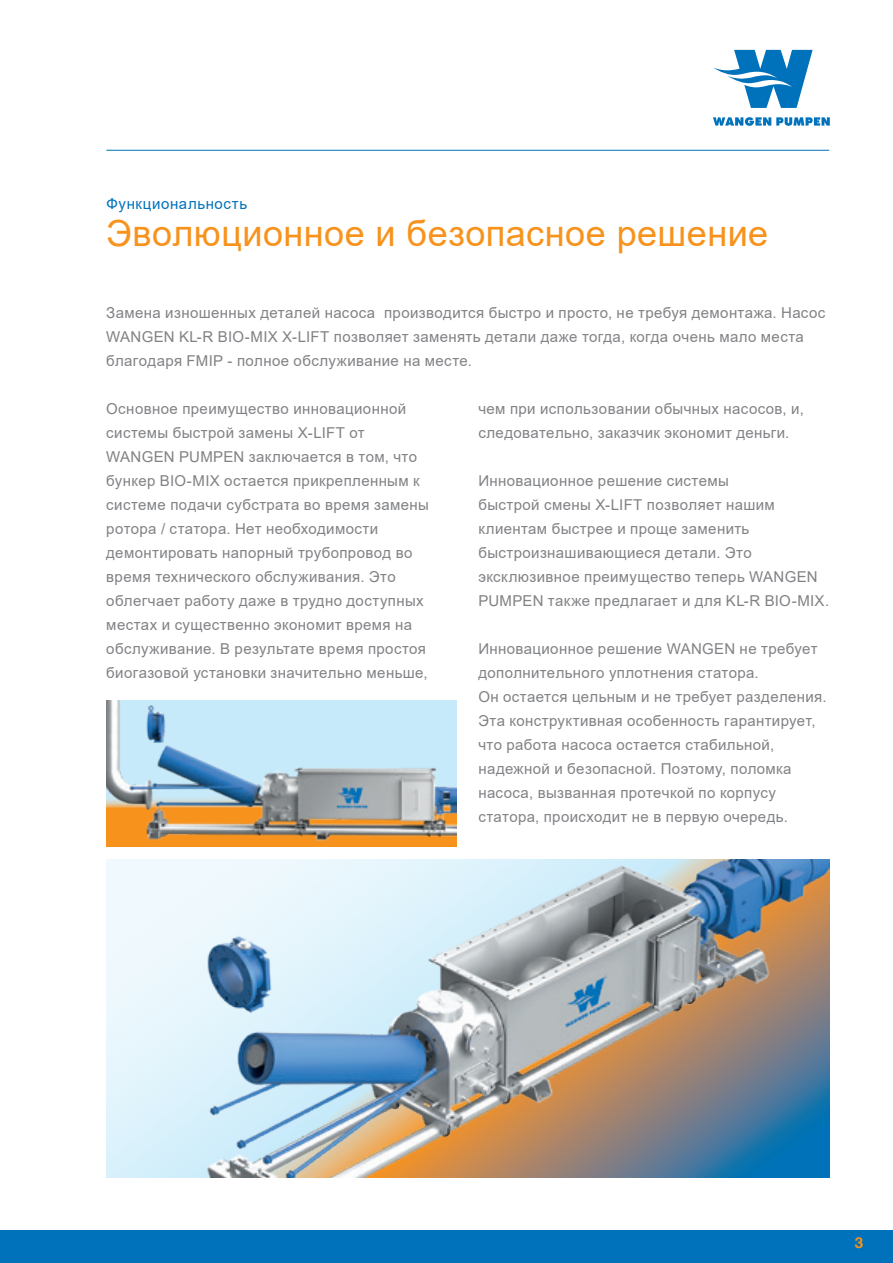
<style>
.page{position:relative;width:893px;height:1263px;background:#fff}
.page>*{position:absolute;margin:0;border:0;box-sizing:border-box;transform-origin:0 0}
.t1{font:36px "Arial";letter-spacing:.015em;color:#f7931d}
.t2{font:15px/24px "Arial";letter-spacing:.025em;color:#808285}
.t3{font:15px "Arial";letter-spacing:.04em;color:#0072bc}
.t4{font:700 15px "Helvetica Neue LT";color:#f7931d}
</style>
<div class="page">
<hr style="left:106px;top:150px;width:723px;height:1px;background:#0072bc">
<svg style="left:713px;top:117px;width:117px;height:9px"></svg>
<svg style="left:714px;top:50px;width:99px;height:58px"></svg>
<div style="left:0;top:1230px;width:893px;height:33px;background:#0072bc"></div>
<img style="left:106px;top:859px;width:723px;height:319px">
<img style="left:106px;top:700px;width:351px;height:146px">
<p class="t3" style="left:107px;top:193px;width:142px">Функциональность</p>
<p class="t1" style="left:107px;top:209px;width:663px">Эволюционное и безопасное решение</p>
<p class="t2" style="left:106px;top:301px;width:720px">Замена изношенных деталей насоса производится быстро и просто, не требуя демонтажа. Насос<br>WANGEN KL-R BIO-MIX X-LIFT позволяет заменять детали даже тогда, когда очень мало места благодаря FMIP - полное обслуживание на месте.</p>
<p class="t2" style="left:106px;top:397px;width:324px">Основное преимущество инновационной системы быстрой замены X-LIFT от WANGEN PUMPEN заключается в том, что бункер BIO-MIX остается прикрепленным к системе подачи субстрата во время замены ротора / статора. Нет необходимости демонтировать напорный трубопровод во время технического обслуживания. Это облегчает работу даже в трудно доступных местах и существенно экономит время на обслуживание. В результате время простоя биогазовой установки значительно меньше,</p>
<p class="t2" style="left:478px;top:397px;width:327px">чем при использовании обычных насосов, и, следовательно, заказчик экономит деньги.</p>
<p class="t2" style="left:478px;top:469px;width:352px">Инновационное решение системы<br>быстрой смены X-LIFT позволяет нашим клиентам быстрее и проще заменить быстроизнашивающиеся детали. Это эксклюзивное преимущество теперь WANGEN PUMPEN также предлагает и для KL-R BIO-MIX.</p>
<p class="t2" style="left:478px;top:637px;width:350px">Инновационное решение WANGEN не требует дополнительного уплотнения статора.<br>Он остается цельным и не требует разделения.<br>Эта конструктивная особенность гарантирует, что работа насоса остается стабильной, надежной и безопасной. Поэтому, поломка насоса, вызванная протечкой по корпусу статора, происходит не в первую очередь.</p>
<p class="t4" style="left:855px;top:1233px;width:10px">3</p>
</div>
